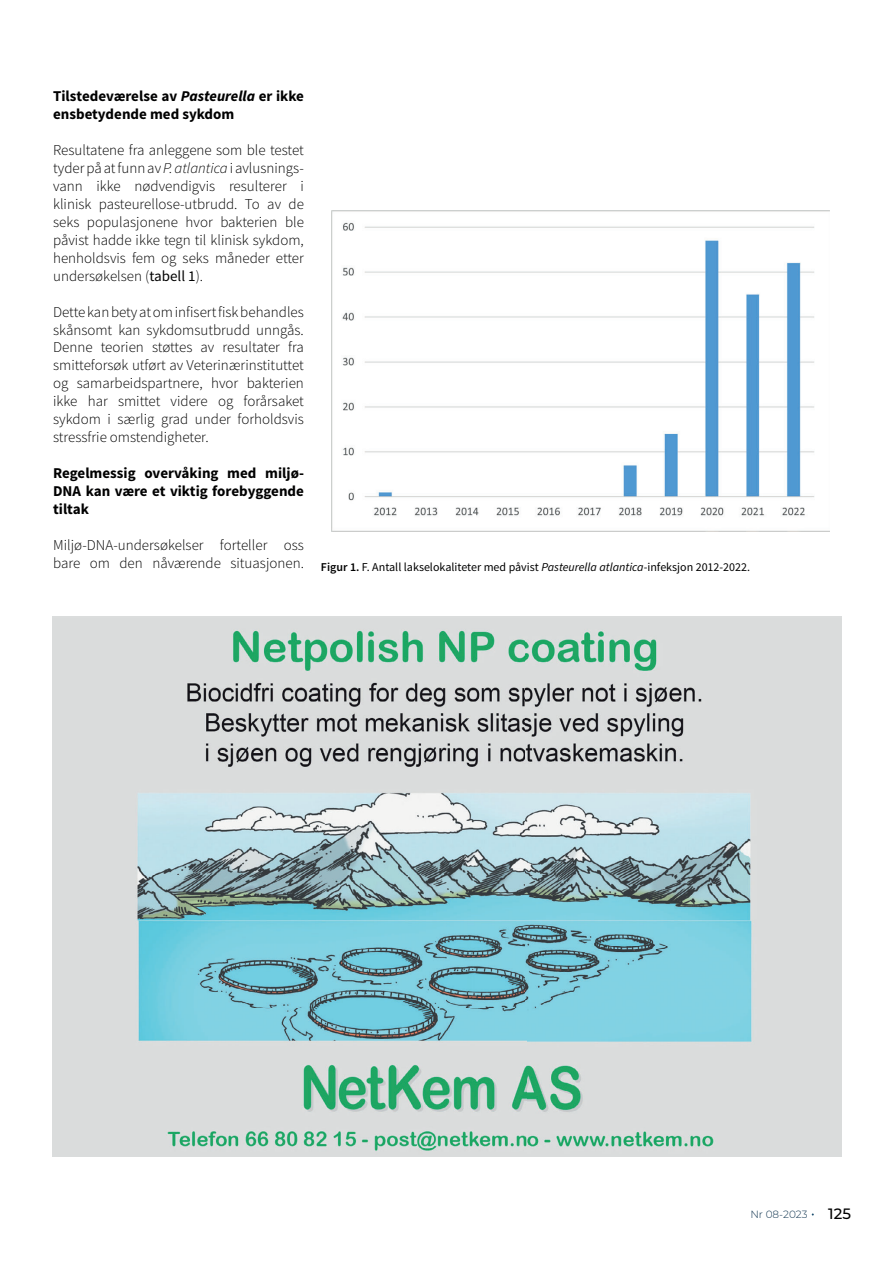
<style>
.page{position:relative;width:893px;height:1263px;background:#fff}
.page>*{position:absolute;margin:0;border:0;box-sizing:border-box;transform-origin:0 0}
.t1{font:300 15px/18px "Source Sans Pro";color:#000001;text-align:justify}
.t2{font:700 15px/18px "Source Sans Pro";color:#000001}
.t3{font:500 15px "Montserrat";color:#000001}
.t4{font:12px "Source Sans Pro";color:#000001}
.t5{font:300 10.5px "Montserrat";color:#113550}
.s1{font-style:italic}
.s2{font-weight:400}
.s3{font-weight:600}
</style>
<div class="page">
<img style="left:332px;top:211px;width:497px;height:320px">
<img style="left:53px;top:617px;width:788px;height:539px">
<p class="t2" style="left:53px;top:88px;width:252px">Tilstedeværelse av <span class="s1">Pasteurella</span> er ikke ensbetydende med sykdom</p>
<p class="t1" style="left:53px;top:142px;width:252px">Resultatene fra anleggene som ble testet tyder på at funn av <span class="s1">P. atlantica</span> i avlusnings&shy;vann ikke nødvendigvis resulterer i klinisk pasteurellose-utbrudd. To av de seks populasjonene hvor bakterien ble påvist hadde ikke tegn til klinisk sykdom, henholdsvis fem og seks måneder etter undersøkelsen (<span class="s2">tabell 1</span>).</p>
<p class="t1" style="left:53px;top:304px;width:252px">Dette kan bety at om infisert fisk behandles skånsomt kan sykdomsutbrudd unngås.<br>Denne teorien støttes av resultater fra smitteforsøk utført av Veterinærinstituttet og samarbeidspartnere, hvor bakterien ikke har smittet videre og forårsaket sykdom i særlig grad under forholdsvis stressfrie omstendigheter.</p>
<p class="t2" style="left:53px;top:466px;width:252px;text-align:justify">Regelmessig overvåking med miljø-DNA kan være et viktig forebyggende tiltak</p>
<p class="t1" style="left:53px;top:538px;width:252px">Miljø-DNA-undersøkelser forteller oss</p>
<p class="t4" style="left:53px;top:562px;width:698px"><sup>bare</sup> <sup>om</sup> <sup>den</sup> <sup>nåværende</sup> <sup>situasjonen.</sup> <span class="s3">Figur 1.</span> F. Antall lakselokaliteter med påvist <span class="s1">Pasteurella atlantica</span>-infeksjon 2012-2022.</p>
<p class="t5" style="left:750px;top:1209px;width:59px">Nr 08-2023</p>
<p class="t3" style="left:828px;top:1205px;width:24px">125</p>
</div>
